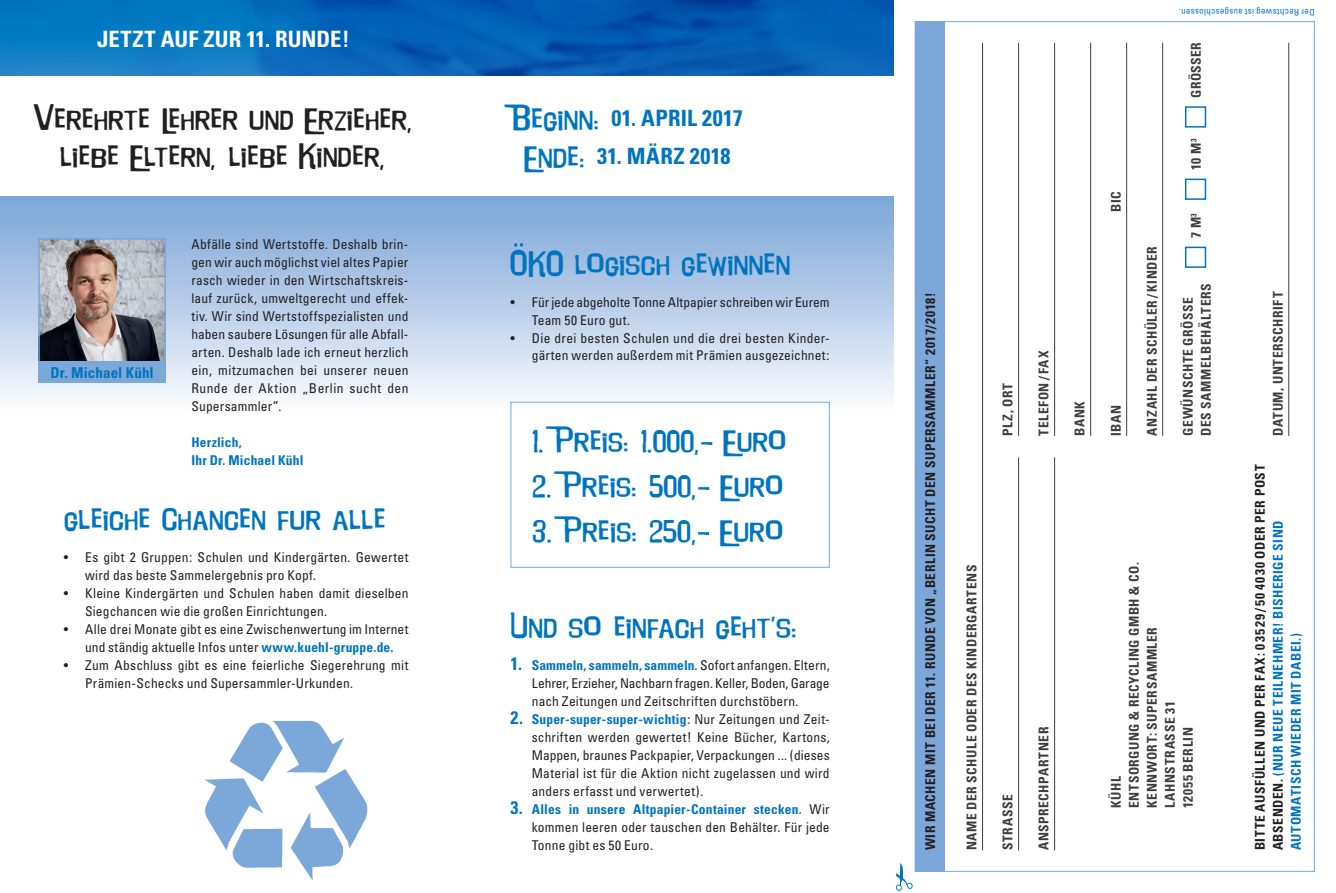
<style>
.page{position:relative;width:1336px;height:893px;background:#fff}
.page>*{position:absolute;margin:0;border:0;box-sizing:border-box;transform-origin:0 0}
.t1{font:22.5px "Will Robinson";letter-spacing:.005em;color:#0074be}
.t2{font:22.5px/37.5px "Will Robinson";color:#231f20;text-align:center}
.t3{font:700 condensed 22.5px/37.5px "Univers";letter-spacing:.02em;color:#0074be;text-align:center}
.t4{font:700 condensed 22.5px "Univers";letter-spacing:.005em;color:#fff}
.t5{font:700 condensed 15px "Univers";letter-spacing:.005em;color:#0074be}
.t6{font:condensed 13.5px/18px "Univers";letter-spacing:.01em;color:#231f20;text-align:justify}
.t7{font:700 condensed 13.5px/18px "Univers";letter-spacing:.04em;color:#3e3e3f}
.t8{font:700 condensed 13.5px/18px "Univers";letter-spacing:.04em;color:#231f20}
.t9{font:700 condensed 13.5px "Univers";letter-spacing:.03em;color:#0074be}
.t10{font:700 condensed 13.5px/18px "Univers";letter-spacing:.01em;color:#0074be}
.t11{font:condensed 9px "Univers";letter-spacing:.03em;color:#0074be}
.s1{font-weight:700;color:#0074be}
.s2{font-family:"Will Robinson";font-weight:400;font-stretch:normal}
.s3{font-weight:700;font-size:18px;color:#0074be}
.s4{color:#0074be}
</style>
<div class="page">
<svg style="left:0;top:0;width:893px;height:412px;background:#86b1dc"></svg>
<div style="left:0;top:77px;width:893px;height:119px;background:#fff"></div>
<svg style="left:701px;top:442px;width:11px;height:3px"></svg>
<svg style="left:698px;top:487px;width:11px;height:3px"></svg>
<svg style="left:698px;top:532px;width:11px;height:3px"></svg>
<div style="left:510px;top:402px;width:319px;height:166px;border:1px solid #7ba8d9"></div>
<img style="left:41px;top:241px;width:122px;height:120px">
<div style="left:38px;top:238px;width:128px;height:128px;border:2px solid #7ba8d9"></div>
<div style="left:38px;top:361px;width:128px;height:22px;background:#7ba8d9"></div>
<svg style="left:510px;top:243px;width:16px;height:33px"></svg>
<img style="left:204px;top:720px;width:164px;height:161px">
<hr style="left:982px;top:43px;width:1px;height:807px;background:#3e3e3f">
<hr style="left:1018px;top:457px;width:1px;height:393px;background:#3e3e3f">
<hr style="left:1054px;top:457px;width:1px;height:393px;background:#3e3e3f">
<div style="left:914px;top:21px;width:30px;height:851px;background:#7ba8d9"></div>
<hr style="left:1018px;top:43px;width:1px;height:393px;background:#3e3e3f">
<hr style="left:1054px;top:43px;width:1px;height:393px;background:#3e3e3f">
<hr style="left:1090px;top:43px;width:1px;height:393px;background:#3e3e3f">
<hr style="left:1126px;top:43px;width:1px;height:393px;background:#3e3e3f">
<hr style="left:1162px;top:43px;width:1px;height:393px;background:#3e3e3f">
<hr style="left:1288px;top:43px;width:1px;height:393px;background:#3e3e3f">
<div style="left:1184px;top:247px;width:21px;height:21px;border:2px solid #0074be"></div>
<div style="left:1184px;top:179px;width:21px;height:21px;border:2px solid #0074be"></div>
<div style="left:1184px;top:106px;width:21px;height:22px;border:2px solid #0074be"></div>
<svg style="left:895px;top:863px;width:17px;height:28px"></svg>
<h1 class="t4" style="left:97px;top:25px;width:254px">JETZT AUF ZUR 11. RUNDE!</h1>
<h1 class="t2" style="left:33px;top:99px;width:382px">Verehrte Lehrer und Erzieher, liebe Eltern, liebe Kinder,</h1>
<p class="t5" style="left:50px;top:363px;width:105px">Dr. Michael Kühl</p>
<p class="t6" style="left:191px;top:235px;width:218px">Abfälle sind Wertstoffe. Deshalb brin&shy;gen wir auch möglichst viel altes Papier rasch wieder in den Wirtschaftskreis&shy;lauf zurück, umweltgerecht und effek&shy;tiv. Wir sind Wertstoffspezialisten und haben saubere Lösungen für alle Abfall&shy;arten. Deshalb lade ich erneut herzlich ein, mitzumachen bei unserer neuen Runde der Aktion „Berlin sucht den Supersammler”.</p>
<p class="t10" style="left:191px;top:433px;width:113px">Herzlich,<br>Ihr Dr. Michael Kühl</p>
<h1 class="t1" style="left:64px;top:501px;width:323px">gleiche Chancen fur alle</h1>
<p class="t6" style="left:85px;top:547px;width:325px;text-indent:-21px">• Es gibt 2 Gruppen: Schulen und Kindergärten. Gewertet wird das beste Sammelergebnis pro Kopf.</p>
<p class="t6" style="left:85px;top:583px;width:325px;text-indent:-21px">• Kleine Kindergärten und Schulen haben damit dieselben<br>Siegchancen wie die großen Einrichtungen.</p>
<p class="t6" style="left:64px;top:619px;width:346px;text-align:center">• Alle drei Monate gibt es eine Zwischenwertung im Internet und ständig aktuelle Infos unter <span class="s1">www.kuehl-gruppe.de.</span></p>
<p class="t6" style="left:85px;top:655px;width:325px;text-indent:-21px">• Zum Abschluss gibt es eine feierliche Siegerehrung mit<br>Prämien-Schecks und Supersammler-Urkunden.</p>
<h1 class="t3" style="left:512px;top:99px;width:232px"><span class="s2">Beginn:</span> 01. APRIL 2017<br><span class="s2">Ende:</span> 31. MÄRZ 2018</h1>
<h1 class="t1" style="left:529px;top:246px;width:263px">KO logisch gewinnen</h1>
<p class="t6" style="left:531px;top:292px;width:299px;text-indent:-21px">• Für jede abgeholte Tonne Altpapier schreiben wir Eurem<br>Team 50 Euro gut.</p>
<p class="t6" style="left:510px;top:328px;width:320px;text-align:right">• Die drei besten Schulen und die drei besten Kinder&shy;gärten werden außerdem mit Prämien ausgezeichnet:</p>
<h1 class="t1" style="left:532px;top:424px;width:256px">1. Preis: 1.000, Euro</h1>
<h1 class="t1" style="left:532px;top:469px;width:253px">2. Preis: 500, Euro</h1>
<h1 class="t1" style="left:532px;top:514px;width:252px">3. Preis: 250, Euro</h1>
<h1 class="t1" style="left:510px;top:610px;width:289px">Und so einfach geht’s:</h1>
<p class="t6" style="left:532px;top:656px;width:299px;text-indent:-21px"><span class="s3">1.</span> <span class="s1">Sammeln, sammeln, sammeln.</span> Sofort anfangen. Eltern, Lehrer, Erzieher, Nachbarn fragen. Keller, Boden, Garage nach Zeitungen und Zeitschriften durchstöbern.</p>
<p class="t6" style="left:531px;top:710px;width:299px;text-indent:-21px"><span class="s3">2.</span> <span class="s1">Super-super-super-wichtig:</span> Nur Zeitungen und Zeit&shy;schriften werden gewertet! Keine Bücher, Kartons, Mappen, braunes Packpapier, Verpackungen ... (dieses Material ist für die Aktion nicht zugelassen und wird anders erfasst und verwertet).</p>
<p class="t6" style="left:531px;top:800px;width:299px;text-indent:-21px"><span class="s3">3.</span> <span class="s1">Alles in unsere Altpapier-Container stecken.</span> Wir kommen leeren oder tauschen den Behälter. Für jede Tonne gibt es 50 Euro.</p>
<p class="t8" style="left:921px;top:850px;width:559px;rotate:-90deg">WIR MACHEN MIT BEI DER 11. RUNDE VON „BERLIN SUCHT DEN SUPERSAMMLER“ 2017/2018!</p>
<p class="t7" style="left:962px;top:850px;width:287px;rotate:-90deg">NAME DER SCHULE ODER DES KINDERGARTENS</p>
<p class="t7" style="left:998px;top:436px;width:55px;rotate:-90deg">PLZ, ORT</p>
<p class="t7" style="left:1034px;top:436px;width:86px;rotate:-90deg">TELEFON/FAX</p>
<p class="t7" style="left:998px;top:850px;width:57px;rotate:-90deg">STRASSE</p>
<p class="t7" style="left:1034px;top:850px;width:125px;rotate:-90deg">ANSPRECHPARTNER</p>
<p class="t11" style="left:1314px;top:17px;width:137px;rotate:-180deg">Der Rechtsweg ist ausgeschlossen.</p>
<p class="t7" style="left:1186px;top:98px;width:57px;rotate:-90deg">GRÖSSER</p>
<p class="t7" style="left:1106px;top:212px;width:22px;rotate:-90deg">BIC</p>
<p class="t7" style="left:1070px;top:436px;width:36px;rotate:-90deg">BANK</p>
<p class="t7" style="left:1106px;top:436px;width:33px;rotate:-90deg">IBAN</p>
<p class="t7" style="left:1142px;top:436px;width:191px;rotate:-90deg">ANZAHL DER SCHÜLER /KINDER</p>
<p class="t7" style="left:1186px;top:170px;width:33px;rotate:-90deg">10 M<sup>3</sup></p>
<p class="t7" style="left:1186px;top:238px;width:26px;rotate:-90deg">7 M<sup>3</sup></p>
<p class="t7" style="left:1178px;top:436px;width:154px;rotate:-90deg">GEWÜNSCHTE GRÖSSE<br>DES SAMMELBEHÄLTERS</p>
<p class="t7" style="left:1268px;top:436px;width:146px;rotate:-90deg">DATUM, UNTERSCHRIFT</p>
<p class="t7" style="left:1106px;top:808px;width:247px;rotate:-90deg">KÜHL<br>ENTSORGUNG &amp; RECYCLING GMBH &amp; CO.<br>KENNWORT: SUPERSAMMLER<br>LAHNSTRASSE 31<br>12055 BERLIN</p>
<p class="t8" style="left:1250px;top:850px;width:387px;rotate:-90deg">BITTE AUSFÜLLEN UND PER FAX: 0 35 29 /50 40 30 ODER PER POST<br>ABSENDEN. <span class="s4">(NUR NEUE TEILNEHMER! BISHERIGE SIND</span></p>
<p class="t9" style="left:1287px;top:850px;width:219px;rotate:-90deg">AUTOMATISCH WIEDER MIT DABEI.)</p>
</div>
